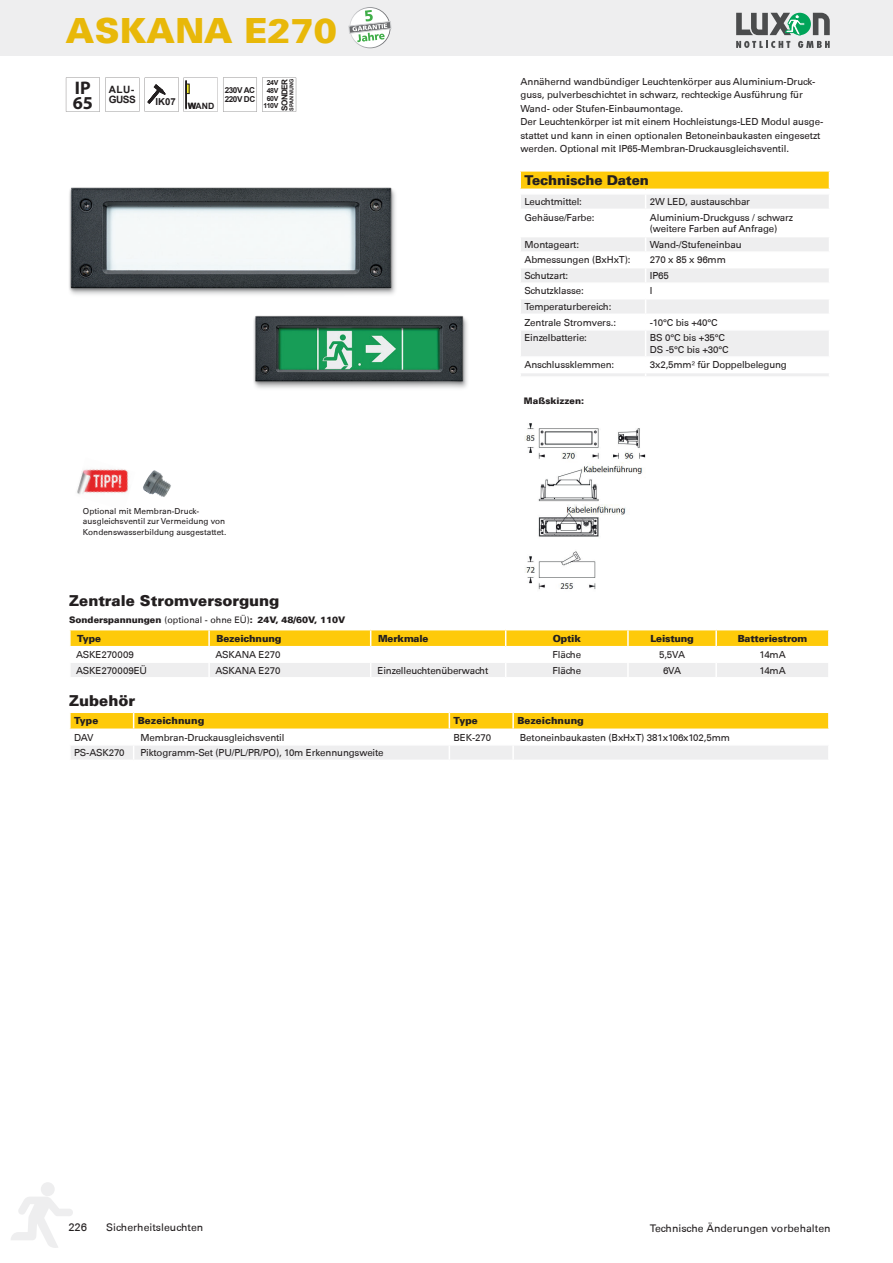
<style>
.page{position:relative;width:893px;height:1263px;background:#fff}
.page>*{position:absolute;margin:0;border:0;box-sizing:border-box;transform-origin:0 0}
.t1{font:900 34.5px "Univers";color:#e8b809}
.t2{font:700 18.3px/15.6px "Myriad Pro";color:#231f20}
.t3{font:900 15px "Univers";color:#231f20}
.t4{font:900 13.5px "Univers";letter-spacing:-.015em;color:#231f20}
.t5{font:11.25px "Univers 55 Roman";color:#231f20}
.t6{font:10.5px "Univers 55 Roman";color:#231f20}
.t7{font:700 10.05px/10.5px "Arial";letter-spacing:-.05em;color:#231f20}
.t8{font:9.75px/13.5px "Univers 55 Roman";letter-spacing:-.015em;color:#231f20}
.t9{font:900 9.75px "Univers";letter-spacing:-.015em;color:#231f20}
.t10{font:700 9.6px "Arial";color:#231f20}
.t11{font:900 9px "Univers";color:#231f20}
.t12{font:700 8.7px "Arial";color:#231f20}
.t13{font:8.25px/10.5px "Univers 55 Roman";color:#231f20}
.t14{font:700 8.1px/9.8px "Arial";letter-spacing:-.05em;color:#231f20}
.t15{font:700 6.9px/7.6px "Arial";letter-spacing:-.05em;color:#231f20;text-align:center}
.t16{font:700 5.55px "Arial";letter-spacing:.015em;color:#231f20}
.s1{font-family:"Univers 55 Roman";font-weight:400}
</style>
<div class="page">
<div style="left:0;top:0;width:893px;height:55px;background:#eeeeef"></div>
<img style="left:524px;top:423px;width:122px;height:163px">
<img style="left:69px;top:187px;width:399px;height:202px">
<div style="left:520px;top:171px;width:309px;height:18px;background:#feca0a"></div>
<svg style="left:521px;top:195px;width:308px;height:181px;fill:#f6f6f7"></svg>
<hr style="left:519px;top:170px;width:127px;height:2px;background:#fff">
<hr style="left:646px;top:170px;width:184px;height:2px;background:#fff">
<svg style="left:520px;top:172px;width:1px;height:17px"></svg>
<hr style="left:519px;top:209px;width:127px;height:1px;background:#fff">
<hr style="left:646px;top:209px;width:184px;height:1px;background:#fff">
<hr style="left:519px;top:236px;width:127px;height:1px;background:#fff">
<hr style="left:646px;top:236px;width:184px;height:1px;background:#fff">
<hr style="left:519px;top:251px;width:127px;height:2px;background:#fff">
<hr style="left:646px;top:251px;width:184px;height:2px;background:#fff">
<hr style="left:519px;top:267px;width:127px;height:1px;background:#fff">
<hr style="left:646px;top:267px;width:184px;height:1px;background:#fff">
<hr style="left:519px;top:282px;width:127px;height:2px;background:#fff">
<hr style="left:646px;top:282px;width:184px;height:2px;background:#fff">
<hr style="left:519px;top:298px;width:127px;height:1px;background:#fff">
<hr style="left:646px;top:298px;width:184px;height:1px;background:#fff">
<hr style="left:519px;top:313px;width:127px;height:2px;background:#fff">
<hr style="left:646px;top:313px;width:184px;height:2px;background:#fff">
<hr style="left:519px;top:329px;width:127px;height:2px;background:#fff">
<hr style="left:646px;top:329px;width:184px;height:2px;background:#fff">
<hr style="left:519px;top:356px;width:127px;height:2px;background:#fff">
<hr style="left:646px;top:356px;width:184px;height:2px;background:#fff">
<hr style="left:519px;top:372px;width:127px;height:1px;background:#fff">
<hr style="left:646px;top:372px;width:184px;height:1px;background:#fff">
<svg style="left:645px;top:195px;width:1px;height:181px"></svg>
<svg style="left:349px;top:7px;width:42px;height:41px"></svg>
<div style="left:350px;top:8px;width:40px;height:39px;background:#fff;border-radius:50%"></div>
<svg style="left:349px;top:10px;width:42px;height:32px"></svg>
<svg style="left:66px;top:78px;width:73px;height:34px"></svg>
<svg style="left:11px;top:1182px;width:62px;height:66px"></svg>
<svg style="left:69px;top:630px;width:760px;height:47px"></svg>
<svg style="left:69px;top:712px;width:760px;height:48px"></svg>
<svg style="left:145px;top:78px;width:151px;height:34px"></svg>
<img style="left:77px;top:469px;width:52px;height:26px">
<img style="left:143px;top:470px;width:28px;height:27px">
<svg style="left:813px;top:13px;width:17px;height:22px"></svg>
<svg style="left:789px;top:13px;width:22px;height:22px"></svg>
<svg style="left:736px;top:41px;width:54px;height:7px"></svg>
<svg style="left:798px;top:41px;width:32px;height:7px"></svg>
<svg style="left:736px;top:13px;width:69px;height:22px"></svg>
<h1 class="t1" style="left:66px;top:7px;width:272px">ASKANA E270</h1>
<h2 class="t2" style="left:73px;top:79px;width:22px">IP<br>65</h2>
<p class="t7" style="left:109px;top:84px;width:29px">ALU-<br>GUSS</p>
<p class="t10" style="left:156px;top:95px;width:22px">IK07</p>
<p class="t12" style="left:188px;top:100px;width:28px">WAND</p>
<p class="t14" style="left:225px;top:85px;width:32px">230V AC<br>220V DC</p>
<p class="t15" style="left:264px;top:79px;width:16px">24V<br>48V<br>60V<br>110V</p>
<p class="t14" style="left:280px;top:111px;width:33px;rotate:-90deg">SONDER</p>
<p class="t16" style="left:288px;top:111px;width:33px;rotate:-90deg">SPANNUNG</p>
<p class="t13" style="left:83px;top:505px;width:145px">Optional mit Membran-Druck&shy;ausgleichsventil zur Vermeidung von<br>Kondenswasserbildung ausgestattet.</p>
<p class="t8" style="left:520px;top:74px;width:304px">Annähernd wandbündiger Leuchtenkörper aus Aluminium-Druck&shy;guss, pulverbeschichtet in schwarz, rechteckige Ausführung für Wand- oder Stufen-Einbaumontage.<br>Der Leuchtenkörper ist mit einem Hochleistungs-LED Modul ausge&shy;stattet und kann in einen optionalen Betoneinbaukasten eingesetzt werden. Optional mit IP65-Membran-Druckausgleichsventil.</p>
<h3 class="t4" style="left:524px;top:171px;width:126px">Technische Daten</h3>
<p class="t8" style="left:524px;top:195px;width:59px">Leuchtmittel:</p>
<p class="t8" style="left:650px;top:195px;width:102px">2W LED, austauschbar</p>
<p class="t8" style="left:524px;top:210px;width:71px">Gehäuse/Farbe:</p>
<p class="t8" style="left:650px;top:211px;width:145px;line-height:11.7px">Aluminium-Druckguss / schwarz (weitere Farben auf Anfrage)</p>
<p class="t8" style="left:524px;top:238px;width:56px">Montageart:</p>
<p class="t8" style="left:650px;top:238px;width:93px">Wand-/Stufeneinbau</p>
<p class="t8" style="left:524px;top:253px;width:108px">Abmessungen (BxHxT):</p>
<p class="t8" style="left:650px;top:253px;width:77px">270 x 85 x 96mm</p>
<p class="t8" style="left:524px;top:269px;width:45px">Schutzart:</p>
<p class="t8" style="left:650px;top:269px;width:21px">IP65</p>
<p class="t8" style="left:524px;top:284px;width:61px">Schutzklasse:</p>
<p class="t8" style="left:650px;top:284px;width:4px">I</p>
<p class="t8" style="left:524px;top:299px;width:93px;line-height:15.6px">Temperaturbereich:<br>Zentrale Stromvers.:</p>
<p class="t8" style="left:650px;top:315px;width:69px">-10°C bis +40°C</p>
<p class="t8" style="left:524px;top:331px;width:64px">Einzelbatterie:</p>
<p class="t8" style="left:650px;top:332px;width:80px;line-height:11.7px">BS 0°C bis +35°C<br>DS -5°C bis +30°C</p>
<p class="t8" style="left:524px;top:358px;width:91px">Anschlussklemmen:</p>
<p class="t8" style="left:650px;top:358px;width:139px">3x2,5mm² für Doppelbelegung</p>
<p class="t11" style="left:524px;top:394px;width:62px">Maßskizzen:</p>
<h3 class="t3" style="left:69px;top:591px;width:212px">Zentrale Stromversorgung</h3>
<p class="t11" style="left:69px;top:614px;width:278px">Sonderspannungen <span class="s1">(optional - ohne EÜ)</span>: 24V, 48/60V, 110V</p>
<p class="t9" style="left:77px;top:632px;width:25px">Type</p>
<p class="t9" style="left:216px;top:632px;width:66px">Bezeichnung</p>
<p class="t9" style="left:378px;top:632px;width:52px">Merkmale</p>
<p class="t9" style="left:553px;top:632px;width:30px">Optik</p>
<p class="t9" style="left:650px;top:632px;width:45px">Leistung</p>
<p class="t9" style="left:738px;top:632px;width:71px">Batteriestrom</p>
<p class="t8" style="left:76px;top:648px;width:59px">ASKE270009</p>
<p class="t8" style="left:215px;top:648px;width:66px">ASKANA E270</p>
<p class="t8" style="left:552px;top:648px;width:30px">Fläche</p>
<p class="t8" style="left:659px;top:648px;width:27px">5,5VA</p>
<p class="t8" style="left:759px;top:648px;width:28px">14mA</p>
<p class="t8" style="left:76px;top:663px;width:73px">ASKE270009EÜ</p>
<p class="t8" style="left:215px;top:663px;width:66px">ASKANA E270</p>
<p class="t8" style="left:377px;top:663px;width:112px">Einzelleuchtenüberwacht</p>
<p class="t8" style="left:552px;top:663px;width:30px">Fläche</p>
<p class="t8" style="left:663px;top:663px;width:20px">6VA</p>
<p class="t8" style="left:759px;top:663px;width:28px">14mA</p>
<h3 class="t3" style="left:69px;top:690px;width:68px">Zubehör</h3>
<p class="t9" style="left:74px;top:714px;width:26px">Type</p>
<p class="t9" style="left:138px;top:714px;width:68px">Bezeichnung</p>
<p class="t9" style="left:454px;top:714px;width:26px">Type</p>
<p class="t9" style="left:517px;top:714px;width:68px">Bezeichnung</p>
<p class="t8" style="left:74px;top:730px;width:21px">DAV</p>
<p class="t8" style="left:140px;top:730px;width:146px">Membran-Druckausgleichsventil</p>
<p class="t8" style="left:454px;top:730px;width:39px">BEK-270</p>
<p class="t8" style="left:520px;top:730px;width:212px">Betoneinbaukasten (BxHxT) 381x106x102,5mm</p>
<p class="t8" style="left:74px;top:746px;width:52px">PS-ASK270</p>
<p class="t8" style="left:140px;top:746px;width:245px">Piktogramm-Set (PU/PL/PR/PO), 10m Erkennungsweite</p>
<p class="t5" style="left:68px;top:1220px;width:20px">226</p>
<p class="t6" style="left:106px;top:1221px;width:98px">Sicherheitsleuchten</p>
<p class="t6" style="left:650px;top:1222px;width:182px">Technische Änderungen vorbehalten</p>
</div>
